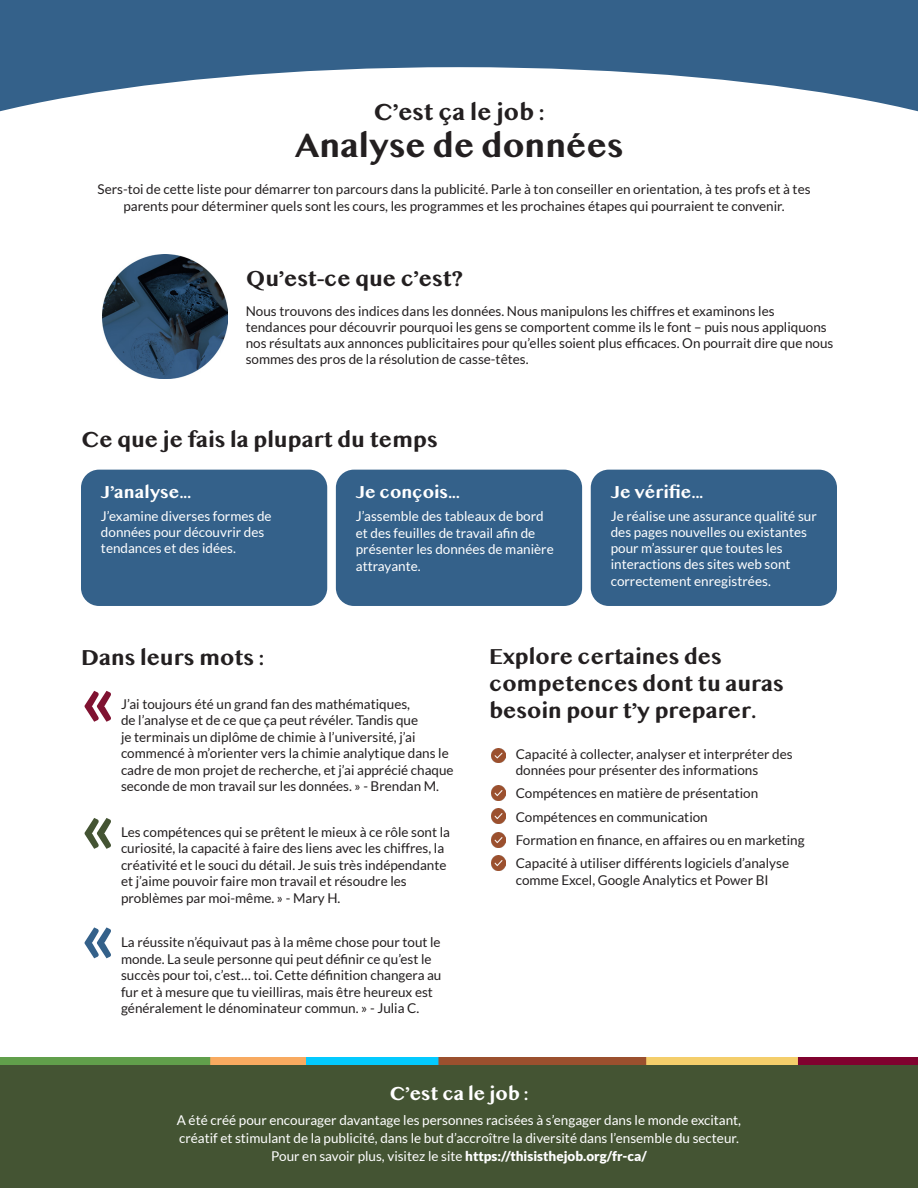
<style>
.page{position:relative;width:918px;height:1188px;background:#fff}
.page>*{position:absolute;margin:0;border:0;box-sizing:border-box;transform-origin:0 0}
.t1{font:700 75px "Lato";color:#801231}
.t2{font:700 75px "Lato";color:#445433}
.t3{font:700 75px "Lato";color:#34618a}
.t4{font:700 34.5px "Myanmar MN";color:#231f20}
.t5{font:700 34.5px "Arial";color:#231f20}
.t6{font:700 24px "Myanmar MN";color:#231f20}
.t7{font:24px "Arial";color:#231f20}
.t8{font:700 22.5px/27px "Myanmar MN";color:#231f20}
.t9{font:700 19.5px "Myanmar MN";color:#fff}
.t10{font:700 18px "Myanmar MN";color:#fff}
.t11{font:18px "Arial";color:#fff}
.t12{font:700 18px "Arial";color:#fff}
.t13{font:13.5px/16.5px "Lato";color:#231f20}
.t14{font:13.5px/16.2px "Lato";color:#fff}
.t15{font:900 13.5px "Lato";color:#fff}
.s1{font-weight:400}
</style>
<div class="page">
<div style="left:0;top:0;width:918px;height:135px;background:#34618a"></div>
<svg style="left:0;top:67px;width:918px;height:256px"></svg>
<div style="left:0;top:1065px;width:918px;height:123px;background:#445433"></div>
<img style="left:0;top:1058px;width:918px;height:7px">
<div style="left:81px;top:470px;width:246px;height:136px;background:#34618a;border-radius:18px"></div>
<div style="left:336px;top:470px;width:246px;height:136px;background:#34618a;border-radius:18px"></div>
<div style="left:591px;top:470px;width:246px;height:136px;background:#34618a;border-radius:18px"></div>
<img style="left:102px;top:254px;width:125px;height:124px">
<img style="left:491px;top:748px;width:15px;height:15px">
<img style="left:491px;top:786px;width:15px;height:14px">
<img style="left:491px;top:809px;width:15px;height:14px">
<img style="left:491px;top:856px;width:15px;height:14px">
<img style="left:491px;top:833px;width:15px;height:14px">
<p class="t6" style="left:374px;top:97px;width:172px">C’est ca le job :</p>
<p class="t4" style="left:295px;top:125px;width:330px">Analyse de donnees</p>
<p class="t7" style="left:442px;top:96px;width:9px">¸</p>
<p class="t5" style="left:569px;top:123px;width:13px">´</p>
<p class="t13" style="left:98px;top:181px;width:715px;text-align:center">Sers-toi de cette liste pour démarrer ton parcours dans la publicité. Parle à ton conseiller en orientation, à tes profs et à tes parents pour déterminer quels sont les cours, les programmes et les prochaines étapes qui pourraient te convenir.</p>
<p class="t8" style="left:246px;top:265px;width:218px">Qu’est-ce que c’est?</p>
<p class="t13" style="left:246px;top:303px;width:589px">Nous trouvons des indices dans les données. Nous manipulons les chiffres et examinons les tendances pour découvrir pourquoi les gens se comportent comme ils le font – puis nous appliquons nos résultats aux annonces publicitaires pour qu’elles soient plus efficaces. On pourrait dire que nous sommes des pros de la résolution de casse-têtes.</p>
<p class="t8" style="left:81px;top:426px;width:358px">Ce que je fais la plupart du temps</p>
<p class="t10" style="left:101px;top:481px;width:91px">J’analyse...</p>
<p class="t14" style="left:101px;top:508px;width:172px">J’examine diverses formes de données pour découvrir des tendances et des idées.</p>
<p class="t10" style="left:356px;top:481px;width:105px">Je concois...</p>
<p class="t14" style="left:356px;top:508px;width:199px">J’assemble des tableaux de bord et des feuilles de travail afin de présenter les données de manière attrayante.</p>
<p class="t11" style="left:415px;top:480px;width:7px">¸</p>
<p class="t10" style="left:611px;top:481px;width:94px">Je verifie...</p>
<p class="t14" style="left:611px;top:508px;width:208px">Je réalise une assurance qualité sur des pages nouvelles ou existantes pour m’assurer que toutes les interactions des sites web sont correctement enregistrées.</p>
<p class="t12" style="left:647px;top:480px;width:7px">ˊ</p>
<p class="t8" style="left:81px;top:644px;width:185px">Dans leurs mots :</p>
<p class="t13" style="left:121px;top:696px;width:334px">J’ai toujours été un grand fan des mathématiques,<br>de l’analyse et de ce que ça peut révéler. Tandis que<br>je terminais un diplôme de chimie à l’université, j’ai commencé à m’orienter vers la chimie analytique dans le cadre de mon projet de recherche, et j’ai apprécié chaque seconde de mon travail sur les données. » - Brendan M.</p>
<p class="t13" style="left:121px;top:823px;width:330px">Les compétences qui se prêtent le mieux à ce rôle sont la curiosité, la capacité à faire des liens avec les chiffres, la créativité et le souci du détail. Je suis très indépendante et j’aime pouvoir faire mon travail et résoudre les problèmes par moi-même. » - Mary H.</p>
<p class="t13" style="left:121px;top:934px;width:322px">La réussite n’équivaut pas à la même chose pour tout le monde. La seule personne qui peut définir ce qu’est le succès pour toi, c’est… toi. Cette définition changera au fur et à mesure que tu vieilliras, mais être heureux est généralement le dénominateur commun. » - Julia C.</p>
<p class="t1" style="left:80px;top:656px;width:38px">«</p>
<p class="t2" style="left:80px;top:783px;width:38px">«</p>
<p class="t3" style="left:80px;top:893px;width:38px">«</p>
<p class="t8" style="left:489px;top:643px;width:296px">Explore certaines des competences dont tu auras besoin pour t’y preparer.</p>
<p class="t13" style="left:516px;top:745px;width:278px">Capacité à collecter, analyser et interpréter des données pour présenter des informations</p>
<p class="t13" style="left:516px;top:785px;width:244px">Compétences en matière de présentation</p>
<p class="t13" style="left:516px;top:808px;width:194px">Compétences en communication</p>
<p class="t13" style="left:516px;top:832px;width:290px">Formation en finance, en affaires ou en marketing</p>
<p class="t13" style="left:516px;top:855px;width:275px">Capacité à utiliser différents logiciels d’analyse comme Excel, Google Analytics et Power BI</p>
<p class="t9" style="left:390px;top:1082px;width:140px">C’est ca le job :</p>
<p class="t14" style="left:177px;top:1111px;width:566px;line-height:18px">A été créé pour encourager davantage les personnes racisées à s’engager dans le monde excitant, créatif et stimulant de la publicité, dans le but d’accroître la diversité dans l’ensemble du secteur.</p>
<p class="t15" style="left:271px;top:1148px;width:377px"><span class="s1">Pour en savoir plus, visitez le site</span> https://thisisthejob.org/fr-ca/</p>
</div>
